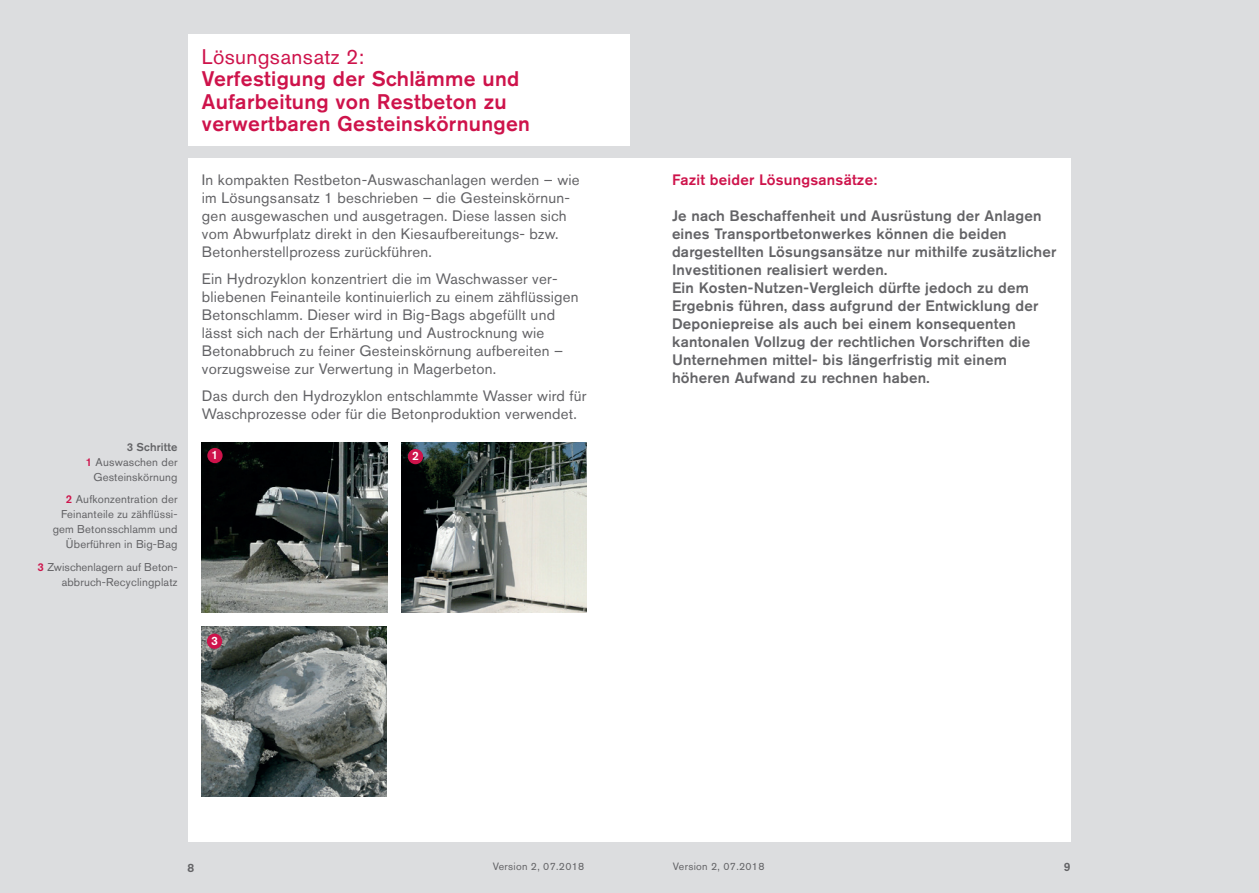
<style>
.page{position:relative;width:1259px;height:893px;background:#dcdddf}
.page>*{position:absolute;margin:0;border:0;box-sizing:border-box;transform-origin:0 0}
.t1{font:500 21px/22.5px "Akzidenz Grotesk BE";letter-spacing:.015em;color:#ce134b}
.t2{font:21px "Akzidenz Grotesk BE";letter-spacing:.015em;color:#ce134b}
.t3{font:15px/18px "Akzidenz Grotesk BE";letter-spacing:.015em;color:#636366}
.t4{font:500 15px/18px "Akzidenz Grotesk BE";letter-spacing:.015em;color:#636366}
.t5{font:500 15px "Akzidenz Grotesk BE";letter-spacing:.015em;color:#ce134b}
.t6{font:500 12px "Akzidenz Grotesk BE";color:#fff}
.t7{font:500 12px "Akzidenz Grotesk BE";color:#636366}
.t8{font:11.25px/15px "Akzidenz Grotesk BE";letter-spacing:.015em;color:#636366;text-align:right}
.t9{font:10.5px "Akzidenz Grotesk BE";letter-spacing:.03em;color:#636366}
.s1{font-weight:500}
.s2{font-weight:500;color:#ce134b}
</style>
<div class="page">
<div style="left:188px;top:159px;width:441px;height:683px;background:#fff"></div>
<div style="left:629px;top:159px;width:441px;height:683px;background:#fff"></div>
<div style="left:188px;top:34px;width:441px;height:112px;background:#fff"></div>
<img style="left:202px;top:442px;width:186px;height:170px">
<img style="left:401px;top:442px;width:186px;height:170px">
<img style="left:202px;top:626px;width:185px;height:170px">
<div style="left:207px;top:448px;width:16px;height:15px;background:#ce134b;border-radius:50%"></div>
<div style="left:408px;top:449px;width:15px;height:15px;background:#ce134b;border-radius:50%"></div>
<div style="left:207px;top:634px;width:15px;height:15px;background:#ce134b;border-radius:50%"></div>
<p class="t8" style="left:86px;top:439px;width:93px"><span class="s1">3 Schritte<br></span><span class="s2">1</span> Auswaschen der<br>Gesteinskörnung</p>
<p class="t8" style="left:53px;top:492px;width:126px"><span class="s2">2</span> Aufkonzentration der<br>Feinanteile zu zähflüssi&shy;gem Betonsschlamm und<br>Überführen in Big-Bag</p>
<p class="t8" style="left:38px;top:559px;width:141px"><span class="s2">3</span> Zwischenlagern auf Beton&shy;abbruch-Recyclingplatz</p>
<h1 class="t2" style="left:202px;top:44px;width:164px">Lösungsansatz 2:</h1>
<h1 class="t1" style="left:202px;top:67px;width:329px">Verfestigung der Schlämme und<br>Aufarbeitung von Restbeton zu verwertbaren Gesteinskörnungen</h1>
<p class="t3" style="left:202px;top:171px;width:379px">In kompakten Restbeton-Auswaschanlagen werden – wie im Lösungsansatz 1 beschrieben – die Gesteinskörnun&shy;gen ausgewaschen und ausgetragen. Diese lassen sich vom Abwurfplatz direkt in den Kiesaufbereitungs- bzw.<br>Betonherstellprozess zurückführen.</p>
<p class="t3" style="left:202px;top:270px;width:378px">Ein Hydrozyklon konzentriert die im Waschwasser ver&shy;bliebenen Feinanteile kontinuierlich zu einem zähflüssigen Betonschlamm. Dieser wird in Big-Bags abgefüllt und lässt sich nach der Erhärtung und Austrocknung wie Betonabbruch zu feiner Gesteinskörnung aufbereiten – vorzugsweise zur Verwertung in Magerbeton.</p>
<p class="t3" style="left:202px;top:387px;width:386px">Das durch den Hydrozyklon entschlammte Wasser wird für<br>Waschprozesse oder für die Betonproduktion verwendet.</p>
<p class="t6" style="left:212px;top:448px;width:8px">1</p>
<p class="t6" style="left:412px;top:449px;width:8px">2</p>
<p class="t6" style="left:211px;top:633px;width:8px">3</p>
<p class="t5" style="left:672px;top:170px;width:207px">Fazit beider Lösungsansätze:</p>
<p class="t4" style="left:672px;top:206px;width:386px">Je nach Beschaffenheit und Ausrüstung der Anlagen eines Transportbetonwerkes können die beiden dargestellten Lösungsansätze nur mithilfe zusätzlicher Investitionen realisiert werden.<br>Ein Kosten-Nutzen-Vergleich dürfte jedoch zu dem Ergebnis führen, dass aufgrund der Entwicklung der Deponiepreise als auch bei einem konsequenten kantonalen Vollzug der rechtlichen Vorschriften die Unternehmen mittel- bis längerfristig mit einem höheren Aufwand zu rechnen haben.</p>
<p class="t7" style="left:187px;top:861px;width:8px">8</p>
<p class="t9" style="left:493px;top:860px;width:93px">Version 2, 07.2018</p>
<p class="t9" style="left:673px;top:860px;width:93px">Version 2, 07.2018</p>
<p class="t7" style="left:1064px;top:860px;width:8px">9</p>
</div>
